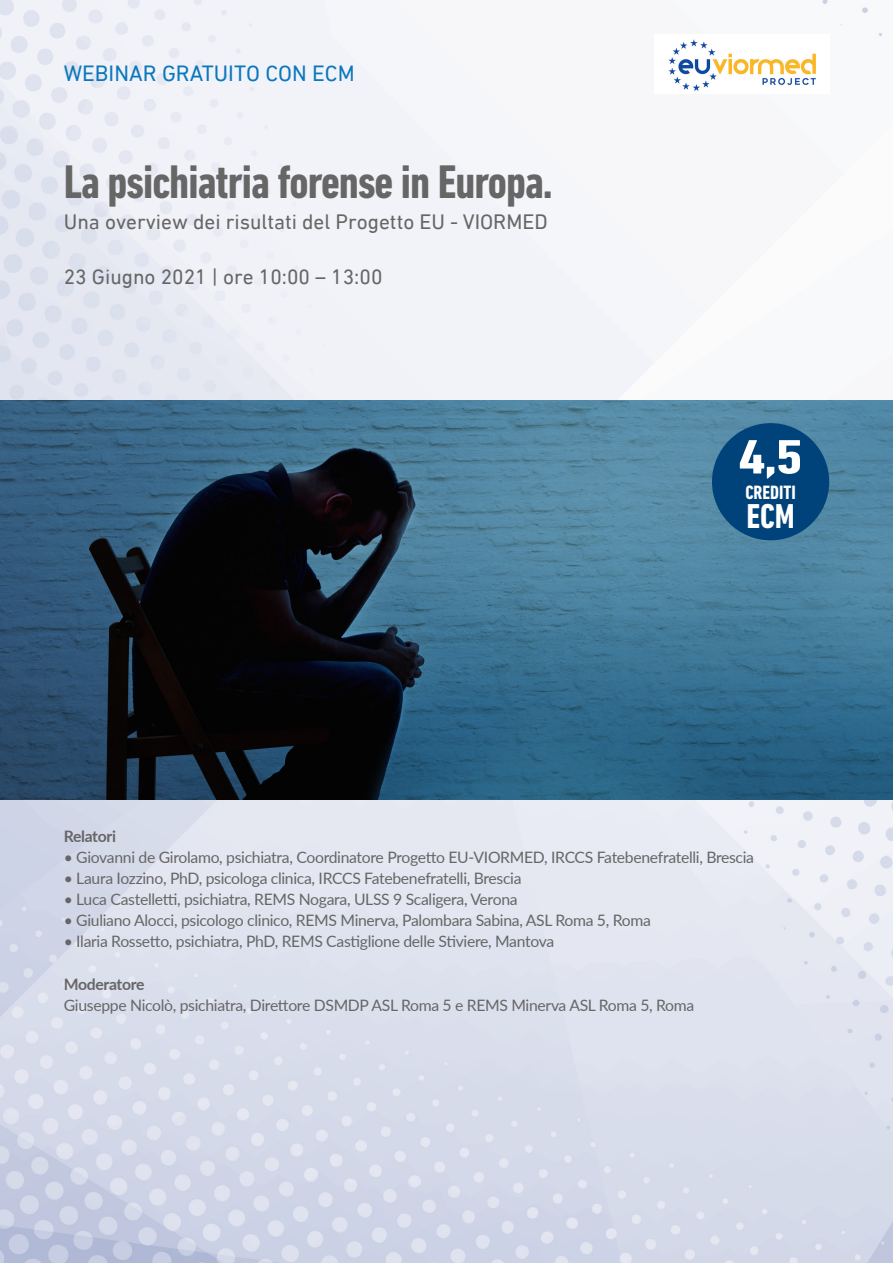
<style>
.page{position:relative;width:893px;height:1263px;background:#fff}
.page>*{position:absolute;margin:0;border:0;box-sizing:border-box;transform-origin:0 0}
.t1{font:700 condensed 49.05px "DIN Next LT Pro";color:#fff;scale:1.33 1}
.t2{font:700 condensed 48px "DIN Next LT Pro";letter-spacing:-.02em;color:#666}
.t3{font:700 condensed 35.1px "DIN Next LT Pro";color:#fff}
.t4{font:22.5px "DIN Next LT Pro";color:#0c77bd}
.t5{font:21.3px "DIN Next LT Pro";color:#666}
.t6{font:700 condensed 19.65px "DIN Next LT Pro";color:#fff}
.t7{font:15.75px "Lato";letter-spacing:-.02em;color:#666}
.t8{font:700 15.75px "Lato";letter-spacing:-.02em;color:#666}
</style>
<div class="page">
<img style="left:0;top:0;width:893px;height:1263px">
<img style="left:0;top:401px;width:893px;height:398px">
<div style="left:712px;top:423px;width:117px;height:117px;background:#00437a;border-radius:50%"></div>
<img style="left:654px;top:35px;width:175px;height:58px">
<p class="t4" style="left:64px;top:60px;width:292px">WEBINAR GRATUITO CON ECM</p>
<p class="t2" style="left:64px;top:154px;width:491px">La psichiatria forense in Europa.</p>
<p class="t5" style="left:64px;top:210px;width:485px">Una overview dei risultati del Progetto EU - VIORMED</p>
<p class="t5" style="left:64px;top:264px;width:320px">23 Giugno 2021 | ore 10:00 – 13:00</p>
<p class="t1" style="left:738px;top:429px;width:50px">4,5</p>
<p class="t6" style="left:745px;top:481px;width:52px">CREDITI</p>
<p class="t3" style="left:746px;top:496px;width:50px">ECM</p>
<p class="t8" style="left:64px;top:824px;width:54px">Relatori</p>
<p class="t7" style="left:64px;top:846px;width:692px">• Giovanni de Girolamo, psichiatra, Coordinatore Progetto EU-VIORMED, IRCCS Fatebenefratelli, Brescia</p>
<p class="t7" style="left:64px;top:867px;width:459px">• Laura Iozzino, PhD, psicologa clinica, IRCCS Fatebenefratelli, Brescia</p>
<p class="t7" style="left:64px;top:888px;width:455px">• Luca Castelletti, psichiatra, REMS Nogara, ULSS 9 Scaligera, Verona</p>
<p class="t7" style="left:64px;top:909px;width:589px">• Giuliano Alocci, psicologo clinico, REMS Minerva, Palombara Sabina, ASL Roma 5, Roma</p>
<p class="t7" style="left:64px;top:930px;width:492px">• Ilaria Rossetto, psichiatra, PhD, REMS Castiglione delle Stiviere, Mantova</p>
<p class="t8" style="left:64px;top:972px;width:82px">Moderatore</p>
<p class="t7" style="left:64px;top:993px;width:632px">Giuseppe Nicolò, psichiatra, Direttore DSMDP ASL Roma 5 e REMS Minerva ASL Roma 5, Roma</p>
</div>
